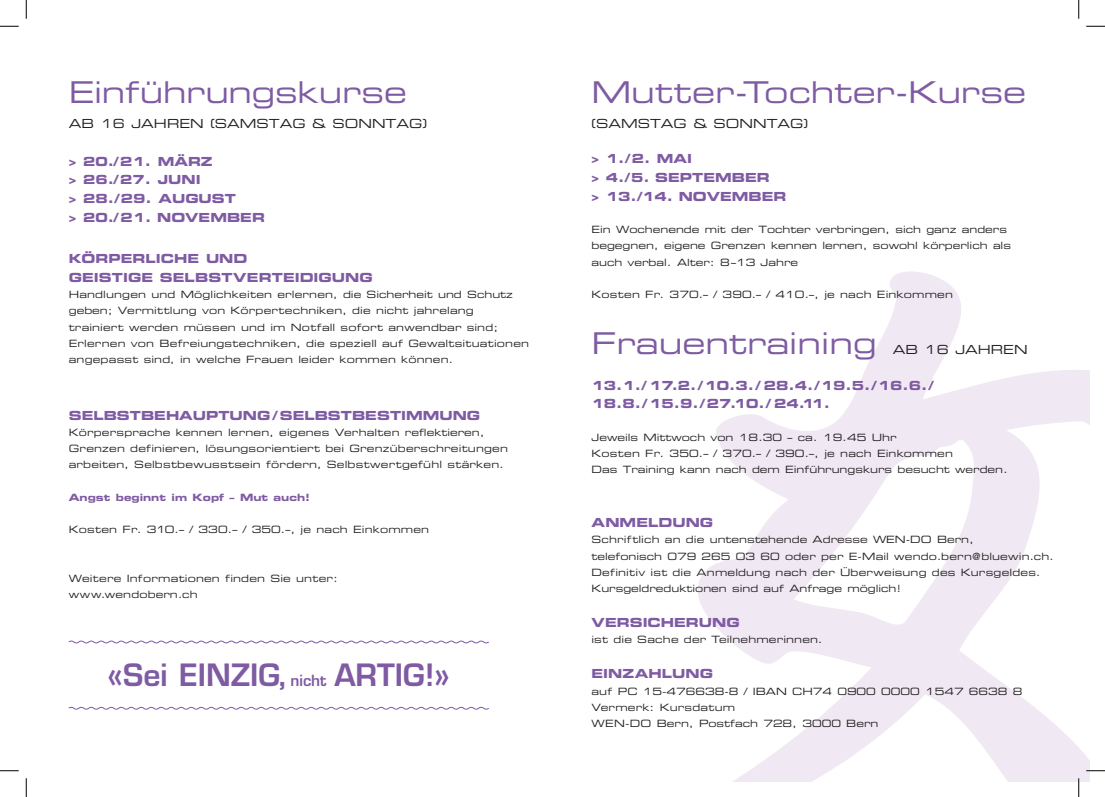
<style>
.page{position:relative;width:1105px;height:797px;background:#fff}
.page>*{position:absolute;margin:0;border:0;box-sizing:border-box;transform-origin:0 0}
.t1{font:30px "Eurostile Extended Two";color:#7e5ba2}
.t2{font:600 30px "Eurostile";color:#7e5ba2}
.t3{font:12.5px/18.8px "Eurostile Bold Extended Two";color:#7e5ba2}
.t4{font:12.5px "Eurostile Extended Two";color:#231f20}
.t5{font:10px/16.2px "Eurostile Extended Two";letter-spacing:.015em;color:#231f20}
.t6{font:10px "Eurostile Bold Extended Two";color:#7e5ba2}
.s1{font-size:15px}
</style>
<div class="page">
<svg style="left:698px;top:271px;width:391px;height:510px"></svg>
<svg style="left:68px;top:640px;width:421px;height:4px"></svg>
<svg style="left:68px;top:706px;width:421px;height:4px"></svg>
<svg style="left:0;top:25px;width:19px;height:2px"></svg>
<svg style="left:1086px;top:25px;width:19px;height:2px"></svg>
<svg style="left:0;top:770px;width:19px;height:1px"></svg>
<svg style="left:1086px;top:770px;width:19px;height:1px"></svg>
<svg style="left:25px;top:0;width:2px;height:19px"></svg>
<svg style="left:25px;top:778px;width:2px;height:19px"></svg>
<svg style="left:1078px;top:0;width:1px;height:19px"></svg>
<svg style="left:1078px;top:778px;width:1px;height:19px"></svg>
<h1 class="t1" style="left:69px;top:72px;width:339px">Einführungskurse</h1>
<p class="t4" style="left:69px;top:115px;width:360px">AB 16 JAHREN (SAMSTAG &amp; SONNTAG)</p>
<p class="t3" style="left:69px;top:151px;width:198px">&gt; 20./21. MÄRZ<br>&gt; 26./27. JUNI<br>&gt; 28./29. AUGUST<br>&gt; 20./ 21. NOVEMBER</p>
<p class="t3" style="left:69px;top:249px;width:305px">KÖRPERLICHE UND<br>GEISTIGE SELBSTVERTEIDIGUNG</p>
<p class="t5" style="left:69px;top:286px;width:462px">Handlungen und Möglichkeiten erlernen, die Sicherheit und Schutz geben; Vermittlung von Körpertechniken, die nicht jahrelang trainiert werden müssen und im Notfall sofort anwendbar sind; Erlernen von Befreiungstechniken, die speziell auf Gewaltsituationen angepasst sind, in welche Frauen leider kommen können.</p>
<p class="t3" style="left:69px;top:405px;width:413px">SELBSTBEHAUPTUNG / SELBSTBESTIMMUNG</p>
<p class="t5" style="left:69px;top:424px;width:441px">Körpersprache kennen lernen, eigenes Verhalten reflektieren,<br>Grenzen definieren, lösungsorientiert bei Grenzüberschreitungen arbeiten, Selbstbewusstsein fördern, Selbstwertgefühl stärken.</p>
<p class="t6" style="left:69px;top:490px;width:243px">Angst beginnt im Kopf – Mut auch!</p>
<p class="t5" style="left:69px;top:521px;width:362px">Kosten Fr. 310.– / 330.– / 350.–, je nach Einkommen</p>
<p class="t5" style="left:69px;top:570px;width:271px">Weitere Informationen finden Sie unter: www.wendobern.ch</p>
<h1 class="t2" style="left:107px;top:656px;width:344px">«Sei EINZIG, <span class="s1">nicht</span> ARTIG!»</h1>
<h1 class="t1" style="left:591px;top:72px;width:436px">Mutter-Tochter-Kurse</h1>
<p class="t4" style="left:591px;top:115px;width:218px">(SAMSTAG &amp; SONNTAG)</p>
<p class="t3" style="left:591px;top:149px;width:196px">&gt; 1./2. MAI<br>&gt; 4./5. SEPTEMBER<br>&gt; 13./14. NOVEMBER</p>
<p class="t5" style="left:591px;top:221px;width:421px">Ein Wochenende mit der Tochter verbringen, sich ganz anders begegnen, eigene Grenzen kennen lernen, sowohl körperlich als auch verbal. Alter: 8–13 Jahre</p>
<p class="t5" style="left:591px;top:286px;width:363px">Kosten Fr. 370.– / 390.– / 410.–, je nach Einkommen</p>
<h1 class="t1" style="left:591px;top:323px;width:287px">Frauentraining</h1>
<p class="t4" style="left:893px;top:341px;width:136px">AB 16 JAHREN</p>
<p class="t3" style="left:591px;top:375px;width:343px">13.1./ 17.2./10.3. / 28.4./19.5./16.6./<br>18.8./ 15.9./27.10./ 24.11.</p>
<p class="t5" style="left:591px;top:429px;width:418px">Jeweils Mittwoch von 18.30 – ca. 19.45 Uhr<br>Kosten Fr. 350.– / 370.– / 390.–, je nach Einkommen<br>Das Training kann nach dem Einführungskurs besucht werden.</p>
<p class="t3" style="left:591px;top:513px;width:123px">ANMELDUNG</p>
<p class="t5" style="left:591px;top:531px;width:464px">Schriftlich an die untenstehende Adresse WEN-DO Bern,<br>telefonisch 079 265 03 60 oder per E-Mail wendo.bern@bluewin.ch.<br>Definitiv ist die Anmeldung nach der Überweisung des Kursgeldes.<br>Kursgeldreduktionen sind auf Anfrage möglich!</p>
<p class="t3" style="left:591px;top:613px;width:150px">VERSICHERUNG</p>
<p class="t5" style="left:591px;top:631px;width:233px">ist die Sache der Teilnehmerinnen.</p>
<p class="t3" style="left:591px;top:664px;width:123px">EINZAHLUNG</p>
<p class="t5" style="left:591px;top:682px;width:432px">auf PC 15-476638-8 / IBAN CH74 0900 0000 1547 6638 8<br>Vermerk: Kursdatum<br>WEN-DO Bern, Postfach 728, 3000 Bern</p>
</div>
